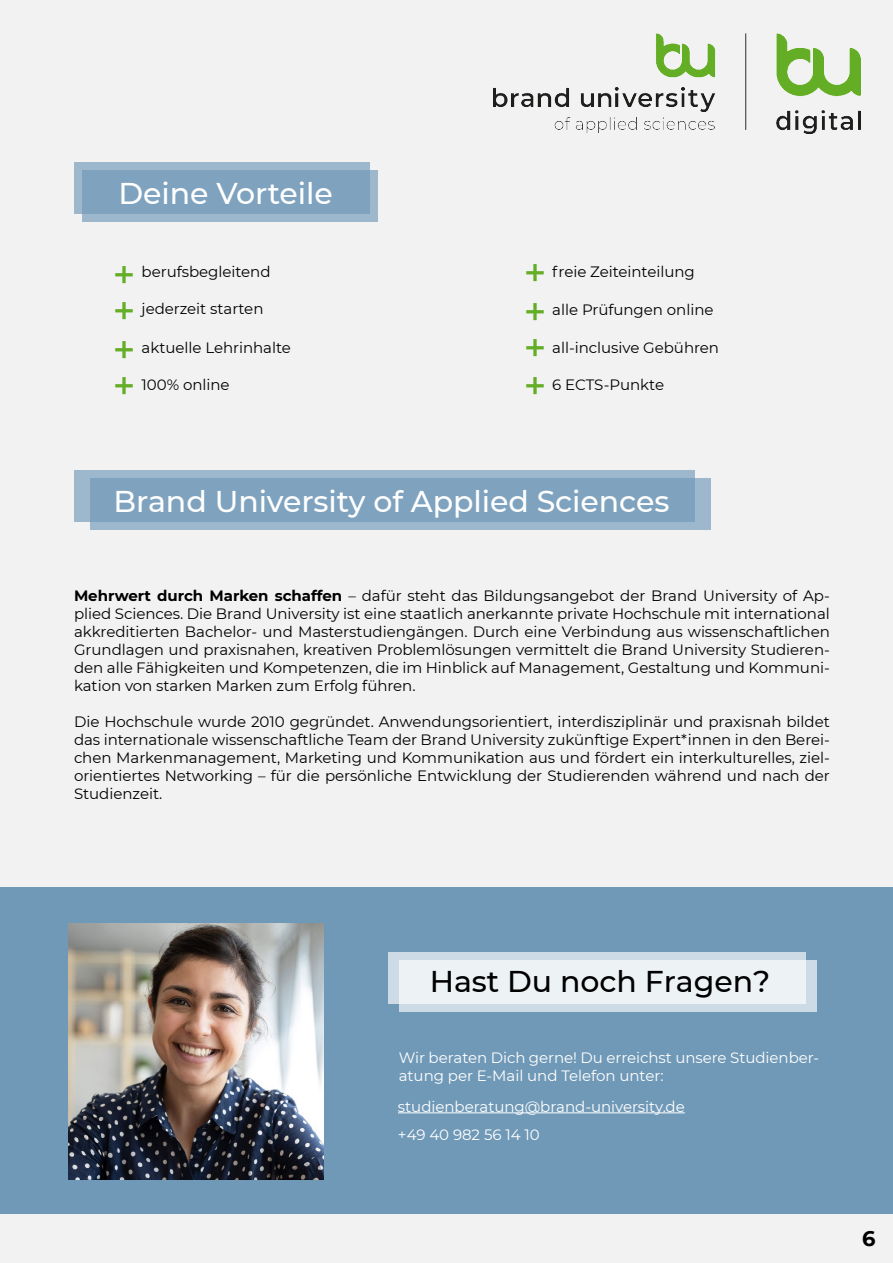
<style>
.page{position:relative;width:893px;height:1263px;background:#f2f2f2}
.page>*{position:absolute;margin:0;border:0;box-sizing:border-box;transform-origin:0 0}
.t1{font:500 39px/37.8px "Montserrat";color:#63ae26}
.t2{font:500 30px "Montserrat";letter-spacing:-.005em;color:#fff}
.t3{font:500 30px "Montserrat";letter-spacing:-.005em;color:#000}
.t4{font:700 21px "Montserrat";color:#000}
.t5{font:15px/18px "Montserrat";letter-spacing:-.005em;color:#000;text-align:justify}
.t6{font:15px/18px "Montserrat";letter-spacing:-.005em;color:#fff}
.s1{font-weight:700}
</style>
<div class="page">
<div style="left:75px;top:162px;width:295px;height:52px;background:#9db8cc"></div>
<svg style="left:82px;top:170px;width:296px;height:52px;fill:#7fa3bf"></svg>
<div style="left:0;top:887px;width:893px;height:327px;background:#7099b8"></div>
<img style="left:68px;top:924px;width:255px;height:255px">
<hr style="left:398px;top:1112px;width:287px;height:1px;background:#fff">
<div style="left:388px;top:952px;width:418px;height:52px;background:#ccdbe5"></div>
<svg style="left:399px;top:960px;width:417px;height:52px;fill:#edf2f5"></svg>
<div style="left:74px;top:470px;width:621px;height:52px;background:#9db8cc"></div>
<svg style="left:90px;top:478px;width:621px;height:52px;fill:#7fa3bf"></svg>
<img style="left:494px;top:34px;width:366px;height:99px">
<h2 class="t2" style="left:119px;top:172px;width:216px">Deine Vorteile</h2>
<h1 class="t1" style="left:113px;top:253px;width:24px">+</h1>
<h1 class="t1" style="left:524px;top:252px;width:24px;text-align:justify">+ + + +</h1>
<p class="t5" style="left:142px;top:262px;width:130px">berufsbegleitend</p>
<p class="t5" style="left:552px;top:262px;width:144px">freie Zeiteinteilung</p>
<h1 class="t1" style="left:113px;top:289px;width:24px">+</h1>
<p class="t5" style="left:552px;top:300px;width:163px">alle Prüfungen online</p>
<h1 class="t1" style="left:113px;top:330px;width:24px;line-height:35.7px">+ +</h1>
<p class="t5" style="left:142px;top:300px;width:123px">jederzeit starten</p>
<p class="t5" style="left:552px;top:338px;width:168px">all-inclusive Gebühren</p>
<p class="t5" style="left:142px;top:338px;width:151px">aktuelle Lehrinhalte</p>
<p class="t5" style="left:142px;top:375px;width:90px">100% online</p>
<p class="t5" style="left:552px;top:375px;width:113px">6 ECTS-Punkte</p>
<h2 class="t2" style="left:113px;top:480px;width:557px">Brand University of Applied Sciences</h2>
<p class="t5" style="left:74px;top:586px;width:757px"><span class="s1">Mehrwert durch Marken schaffen</span> – dafür steht das Bildungsangebot der Brand University of Ap&shy;plied Sciences. Die Brand University ist eine staatlich anerkannte private Hochschule mit international akkreditierten Bachelor- und Masterstudiengängen. Durch eine Verbindung aus wissenschaftlichen Grundlagen und praxisnahen, kreativen Problemlösungen vermittelt die Brand University Studieren&shy;den alle Fähigkeiten und Kompetenzen, die im Hinblick auf Management, Gestaltung und Kommuni&shy;kation von starken Marken zum Erfolg führen.</p>
<p class="t5" style="left:74px;top:712px;width:757px">Die Hochschule wurde 2010 gegründet. Anwendungsorientiert, interdisziplinär und praxisnah bildet das internationale wissenschaftliche Team der Brand University zukünftige Expert*innen in den Berei&shy;chen Markenmanagement, Marketing und Kommunikation aus und fördert ein interkulturelles, ziel&shy;orientiertes Networking – für die persönliche Entwicklung der Studierenden während und nach der Studienzeit.</p>
<h2 class="t3" style="left:430px;top:960px;width:342px">Hast Du noch Fragen?</h2>
<p class="t6" style="left:399px;top:1048px;width:422px">Wir beraten Dich gerne! Du erreichst unsere Studienber&shy;atung per E-Mail und Telefon unter:</p>
<p class="t6" style="left:398px;top:1091px;width:288px;line-height:28.5px">studienberatung@brand-university.de +49 40 982 56 14 10</p>
<h3 class="t4" style="left:862px;top:1223px;width:15px">6</h3>
</div>
